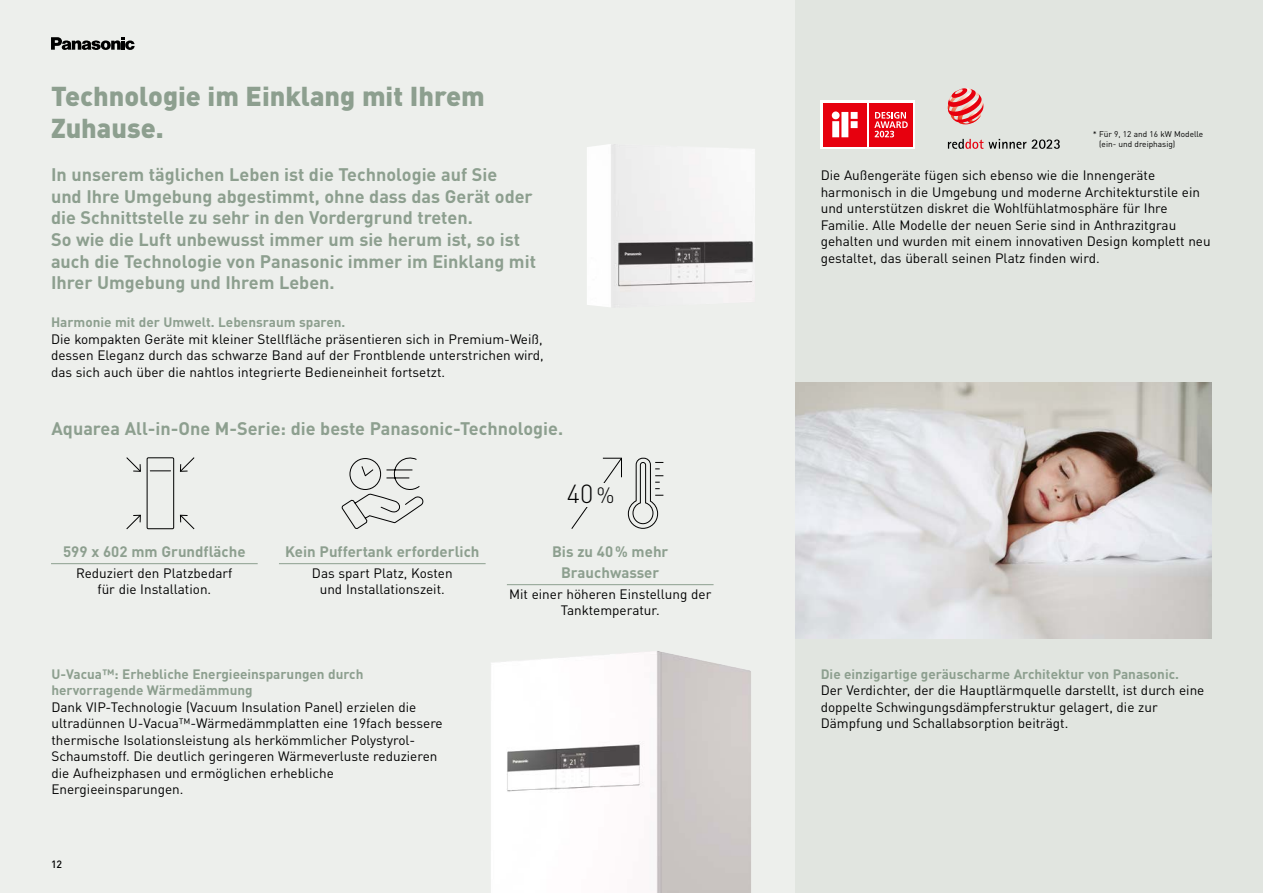
<style>
.page{position:relative;width:1263px;height:893px;background:#edefec}
.page>*{position:absolute;margin:0;border:0;box-sizing:border-box;transform-origin:0 0}
.t1{font:900 27px/32.4px "DIN Pro";color:#8d9f8f}
.t2{font:300 25.8px "DIN Pro";color:#000}
.t3{font:700 18px/21.6px "DIN Pro";color:#8d9f8f}
.t4{font:700 15px/21px "DIN Pro";color:#8d9f8f;text-align:center}
.t5{font:13.5px/16.5px "DIN Pro";color:#000}
.t6{font:700 13.5px/16.5px "DIN Pro";color:#8d9f8f}
.t7{font:500 10.5px "DIN Pro";color:#000}
.t8{font:8.25px/9.9px "DIN Pro";color:#000}
.s1{font-size:21.9px}
</style>
<div class="page">
<div style="left:795px;top:0;width:468px;height:893px;background:#e1e5e0"></div>
<img style="left:795px;top:382px;width:417px;height:257px">
<svg style="left:948px;top:139px;width:112px;height:10px"></svg>
<svg style="left:948px;top:88px;width:35px;height:36px"></svg>
<div style="left:821px;top:100px;width:94px;height:49px;background:#fff"></div>
<div style="left:823px;top:103px;width:44px;height:44px;background:#e7000e"></div>
<svg style="left:832px;top:111px;width:26px;height:26px"></svg>
<div style="left:869px;top:103px;width:44px;height:44px;background:#e7000e"></div>
<svg style="left:874px;top:112px;width:34px;height:25px"></svg>
<svg style="left:571px;top:457px;width:92px;height:72px"></svg>
<div style="left:557px;top:484px;width:67px;height:23px;background:#edefec"></div>
<svg style="left:126px;top:457px;width:15px;height:15px"></svg>
<svg style="left:179px;top:514px;width:16px;height:16px"></svg>
<svg style="left:179px;top:457px;width:16px;height:15px"></svg>
<svg style="left:126px;top:514px;width:15px;height:16px"></svg>
<div style="left:147px;top:457px;width:27px;height:72px;border:1px solid #000"></div>
<svg style="left:150px;top:470px;width:21px;height:1px"></svg>
<svg style="left:341px;top:457px;width:82px;height:72px"></svg>
<hr style="left:51px;top:563px;width:207px;height:1px;background:#8d9f8f">
<hr style="left:507px;top:584px;width:206px;height:1px;background:#8d9f8f">
<hr style="left:279px;top:563px;width:207px;height:1px;background:#8d9f8f">
<img style="left:587px;top:144px;width:168px;height:163px">
<img style="left:491px;top:651px;width:260px;height:242px">
<svg style="left:51px;top:37px;width:84px;height:13px"></svg>
<h1 class="t1" style="left:51px;top:78px;width:435px">Technologie im Einklang mit Ihrem<br>Zuhause.</h1>
<p class="t3" style="left:51px;top:162px;width:486px">In unserem täglichen Leben ist die Technologie auf Sie<br>und Ihre Umgebung abgestimmt, ohne dass das Gerät oder die Schnittstelle zu sehr in den Vordergrund treten.<br>So wie die Luft unbewusst immer um sie herum ist, so ist auch die Technologie von Panasonic immer im Einklang mit Ihrer Umgebung und Ihrem Leben.</p>
<p class="t6" style="left:51px;top:313px;width:296px">Harmonie mit der Umwelt. Lebensraum sparen.</p>
<p class="t5" style="left:51px;top:330px;width:494px;text-align:justify">Die kompakten Geräte mit kleiner Stellfläche präsentieren sich in Premium-Weiß, dessen Eleganz durch das schwarze Band auf der Frontblende unterstrichen wird, das sich auch über die nahtlos integrierte Bedieneinheit fortsetzt.</p>
<h3 class="t3" style="left:51px;top:415px;width:513px">Aquarea All-in-One M-Serie: die beste Panasonic-Technologie.</h3>
<p class="t4" style="left:63px;top:539px;width:184px">599 x 602 mm Grundfläche</p>
<p class="t5" style="left:76px;top:564px;width:158px;text-align:center">Reduziert den Platzbedarf für die Installation.</p>
<p class="t4" style="left:285px;top:539px;width:196px">Kein Puffertank erforderlich</p>
<p class="t5" style="left:312px;top:564px;width:142px;text-align:center">Das spart Platz, Kosten und Installationszeit.</p>
<p class="t6" style="left:51px;top:664px;width:313px">U-Vacua™: Erhebliche Energieeinsparungen durch hervorragende Wärmedämmung</p>
<p class="t5" style="left:51px;top:698px;width:393px">Dank VIP-Technologie (Vacuum Insulation Panel) erzielen die ultradünnen U-Vacua™-Wärmedämmplatten eine 19fach bessere thermische Isolationsleistung als herkömmlicher Polystyrol-Schaumstoff. Die deutlich geringeren Wärmeverluste reduzieren die Aufheizphasen und ermöglichen erhebliche Energieeinsparungen.</p>
<p class="t7" style="left:51px;top:856px;width:13px">12</p>
<h2 class="t2" style="left:567px;top:474px;width:49px">40<span class="s1">%</span></h2>
<p class="t4" style="left:552px;top:539px;width:118px">Bis zu 40% mehr<br>Brauchwasser</p>
<p class="t5" style="left:509px;top:585px;width:204px;text-align:center">Mit einer höheren Einstellung der<br>Tanktemperatur.</p>
<p class="t8" style="left:1099px;top:128px;width:106px;text-indent:-6px">* Für 9, 12 and 16 kW Modelle (ein- und dreiphasig)</p>
<p class="t5" style="left:821px;top:166px;width:391px">Die Außengeräte fügen sich ebenso wie die Innengeräte harmonisch in die Umgebung und moderne Architekturstile ein und unterstützen diskret die Wohlfühlatmosphäre für Ihre Familie. Alle Modelle der neuen Serie sind in Anthrazitgrau gehalten und wurden mit einem innovativen Design komplett neu gestaltet, das überall seinen Platz finden wird.</p>
<p class="t6" style="left:821px;top:664px;width:360px">Die einzigartige geräuscharme Architektur von Panasonic.</p>
<p class="t5" style="left:821px;top:681px;width:385px">Der Verdichter, der die Hauptlärmquelle darstellt, ist durch eine doppelte Schwingungsdämpferstruktur gelagert, die zur<br>Dämpfung und Schallabsorption beiträgt.</p>
</div>
